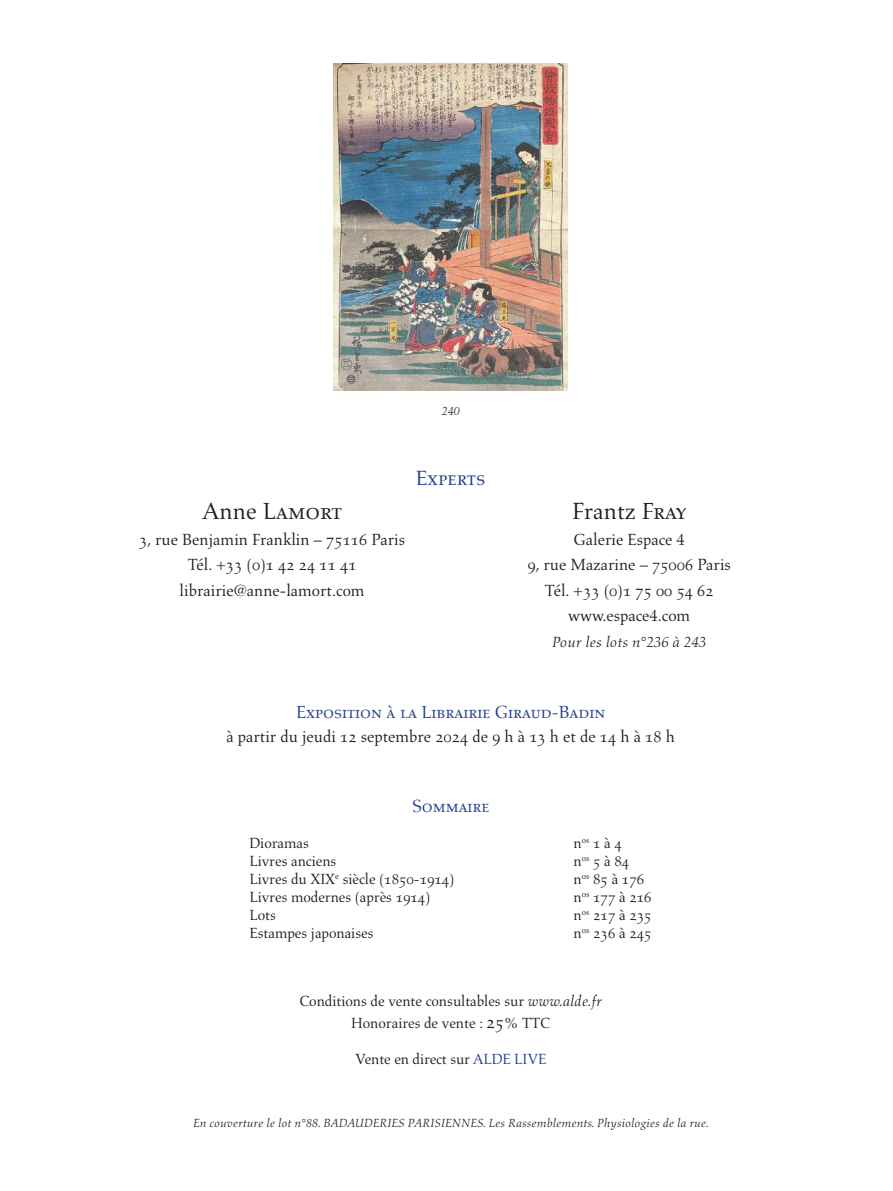
<style>
.page{position:relative;width:893px;height:1191px;background:#fff}
.page>*{position:absolute;margin:0;border:0;box-sizing:border-box;transform-origin:0 0}
.t1{font:24px "Aldus Roman SC";color:#231f20}
.t2{font:24px "Aldus LT Std";color:#231f20}
.t3{font:21px "Aldus LT Std";color:#253f8e}
.t4{font:18px "Aldus Roman SC";color:#253f8e}
.t5{font:16.5px/25.5px "Aldus LT Std";color:#231f20;text-align:center}
.t6{font:15px/21.6px "Aldus LT Std";letter-spacing:-.005em;color:#231f20;text-align:center}
.t7{font:15px "Aldus Roman SC";letter-spacing:-.005em;color:#231f20}
.t8{font:italic 15px "Aldus LT Std";color:#231f20}
.t9{font:italic 12px "Aldus LT Std";color:#231f20}
.s1{font-family:"Aldus LT Std"}
.s2{font-family:"Aldus Roman SC"}
.s3{font-style:italic}
.s4{font-family:"Aldus Roman SC";font-size:18px}
.s5{color:#253f8e}
</style>
<div class="page">
<img style="left:334px;top:64px;width:234px;height:327px">
<p class="t9" style="left:442px;top:403px;width:19px">240</p>
<h1 class="t1" style="left:202px;top:498px;width:142px"><span class="s1">Anne</span> Lamort</h1>
<p class="t5" style="left:139px;top:527px;width:267px">3, rue Benjamin Franklin – 75116 Paris<br>Tél. <span class="s2">+33 (0)1</span> 42 24 11 41 librairie@anne-lamort.com</p>
<p class="t3" style="left:416px;top:466px;width:71px">Experts</p>
<h1 class="t2" style="left:572px;top:498px;width:116px">Frantz <span class="s2">Fray</span></h1>
<p class="t5" style="left:528px;top:527px;width:205px">Galerie Espace 4<br><span class="s2">9</span>, rue Mazarine – <span class="s2">75006</span> Paris<br>Tél. <span class="s2">+33 (0)1</span> 75 00 54 62 www.espace4.com</p>
<p class="t8" style="left:552px;top:633px;width:156px">Pour les lots n°236 à 243</p>
<p class="t4" style="left:296px;top:701px;width:311px">Exposition à la Librairie Giraud-Badin</p>
<p class="t5" style="left:226px;top:723px;width:450px">à partir du jeudi <span class="s2">12</span> septembre <span class="s2">2024</span> de <span class="s2">9</span> h à <span class="s2">13</span> h et de <span class="s2">14</span> h à <span class="s2">18</span> h</p>
<p class="t4" style="left:412px;top:796px;width:79px">Sommaire</p>
<p class="t6" style="left:250px;top:832px;width:61px">Dioramas</p>
<p class="t6" style="left:574px;top:832px;width:50px">n<sup>os</sup> <span class="s2">1</span> à <span class="s2">4</span></p>
<p class="t6" style="left:250px;top:850px;width:88px">Livres anciens</p>
<p class="t7" style="left:574px;top:852px;width:57px"><span class="s1">n</span><sup>os</sup> 5 <span class="s1">à</span> 84</p>
<p class="t6" style="left:250px;top:868px;width:206px">Livres du XIX<sup>e</sup> siècle (<span class="s2">1850-1914</span>)</p>
<p class="t7" style="left:574px;top:870px;width:72px"><span class="s1">n</span><sup>os</sup> 85 <span class="s1">à</span> 176</p>
<p class="t6" style="left:250px;top:886px;width:182px">Livres modernes (après <span class="s2">1914</span>)</p>
<p class="t7" style="left:574px;top:888px;width:80px"><span class="s1">n</span><sup>os</sup> 177 <span class="s1">à</span> 216</p>
<p class="t6" style="left:250px;top:904px;width:28px">Lots</p>
<p class="t7" style="left:574px;top:906px;width:80px"><span class="s1">n</span><sup>os</sup> 217 <span class="s1">à</span> 235</p>
<p class="t6" style="left:250px;top:922px;width:126px">Estampes japonaises</p>
<p class="t7" style="left:574px;top:924px;width:80px"><span class="s1">n</span><sup>os</sup> 236 <span class="s1">à</span> 245</p>
<p class="t6" style="left:299px;top:990px;width:304px">Conditions de vente consultables sur <span class="s3">www.alde.fr<br></span>Honoraires de vente : <span class="s4">25</span>% TTC</p>
<p class="t6" style="left:355px;top:1048px;width:193px">Vente en direct sur <span class="s5">ALDE LIVE</span></p>
<p class="t9" style="left:193px;top:1116px;width:517px">En couverture le lot n°88. BADAUDERIES PARISIENNES. Les Rassemblements. Physiologies de la rue.</p>
</div>
